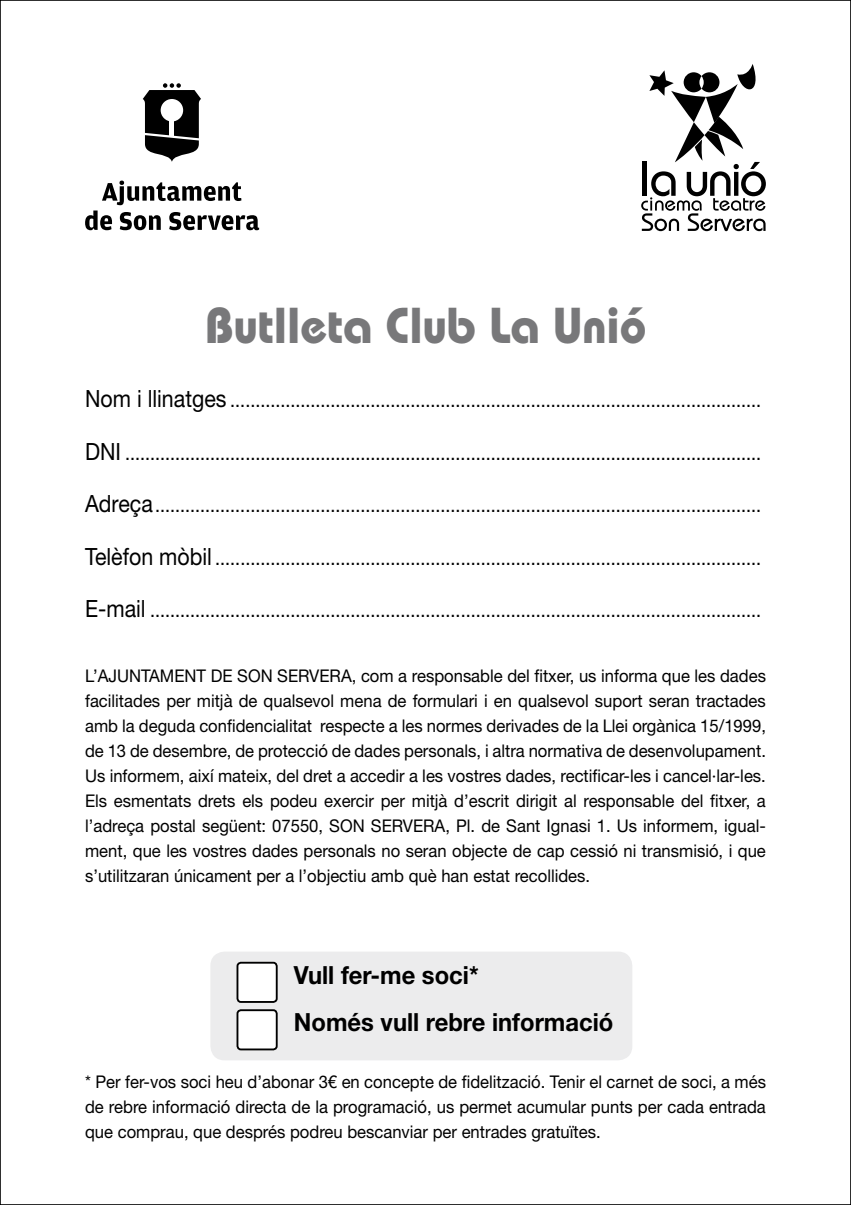
<style>
.page{position:relative;width:851px;height:1205px;background:#fff}
.page>*{position:absolute;margin:0;border:0;box-sizing:border-box;transform-origin:0 0}
.t1{font:700 50.25px "Bauhaus Std";color:#78787a;scale:.95 1}
.t2{font:700 25px/47.5px "Helvetica Neue LT Std";color:#000;scale:.95 1}
.t3{font:20px "Helvetica Neue LT Std";color:#000;scale:.9 1}
.t4{font:17.5px/25px "Helvetica Neue LT Std";color:#000;text-align:justify;scale:.95 1}
.s1{font-size:23.75px}
</style>
<div class="page">
<div style="left:210px;top:951px;width:422px;height:109px;background:#ececed;border-radius:14px"></div>
<div style="left:237px;top:963px;width:40px;height:39px;background:#fff;border-radius:4px"></div>
<div style="left:236px;top:962px;width:41px;height:41px;border:2px solid #000;border-radius:4px"></div>
<div style="left:237px;top:1010px;width:40px;height:39px;background:#fff;border-radius:4px"></div>
<div style="left:236px;top:1009px;width:41px;height:41px;border:2px solid #000;border-radius:4px"></div>
<svg style="left:85px;top:181px;width:174px;height:49px"></svg>
<svg style="left:143px;top:83px;width:58px;height:79px"></svg>
<svg style="left:641px;top:64px;width:124px;height:167px"></svg>
<h1 class="t1" style="left:205px;top:294px;width:466px">Butlleta Club La Unió</h1>
<p class="t3" style="left:85px;top:388px;width:752px"><span class="s1">Nom i llinatges</span> ..........................................................................................................</p>
<p class="t3" style="left:85px;top:441px;width:752px"><span class="s1">DNI</span> ...............................................................................................................................</p>
<p class="t3" style="left:85px;top:493px;width:752px"><span class="s1">Adreça</span>.........................................................................................................................</p>
<p class="t3" style="left:85px;top:546px;width:752px"><span class="s1">Telèfon mòbil</span> .............................................................................................................</p>
<p class="t3" style="left:85px;top:598px;width:752px"><span class="s1">E-mail</span> ..........................................................................................................................</p>
<p class="t4" style="left:85px;top:662px;width:718px">L’AJUNTAMENT DE SON SERVERA, com a responsable del fitxer, us informa que les dades facilitades per mitjà de qualsevol mena de formulari i en qualsevol suport seran tractades amb la deguda confidencialitat respecte a les normes derivades de la Llei orgànica 15/1999, de 13 de desembre, de protecció de dades personals, i altra normativa de desenvolupament.<br>Us informem, així mateix, del dret a accedir a les vostres dades, rectificar-les i cancel·lar-les.<br>Els esmentats drets els podeu exercir per mitjà d’escrit dirigit al responsable del fitxer, a l’adreça postal següent: 07550, SON SERVERA, Pl. de Sant Ignasi 1. Us informem, igual&shy;ment, que les vostres dades personals no seran objecte de cap cessió ni transmisió, i que s’utilitzaran únicament per a l’objectiu amb què han estat recollides.</p>
<h2 class="t2" style="left:294px;top:950px;width:338px">Vull fer-me soci*<br>Només vull rebre informació</h2>
<p class="t4" style="left:85px;top:1069px;width:718px">* Per fer-vos soci heu d’abonar 3€ en concepte de fidelització. Tenir el carnet de soci, a més de rebre informació directa de la programació, us permet acumular punts per cada entrada que comprau, que després podreu bescanviar per entrades gratuïtes.</p>
</div>
